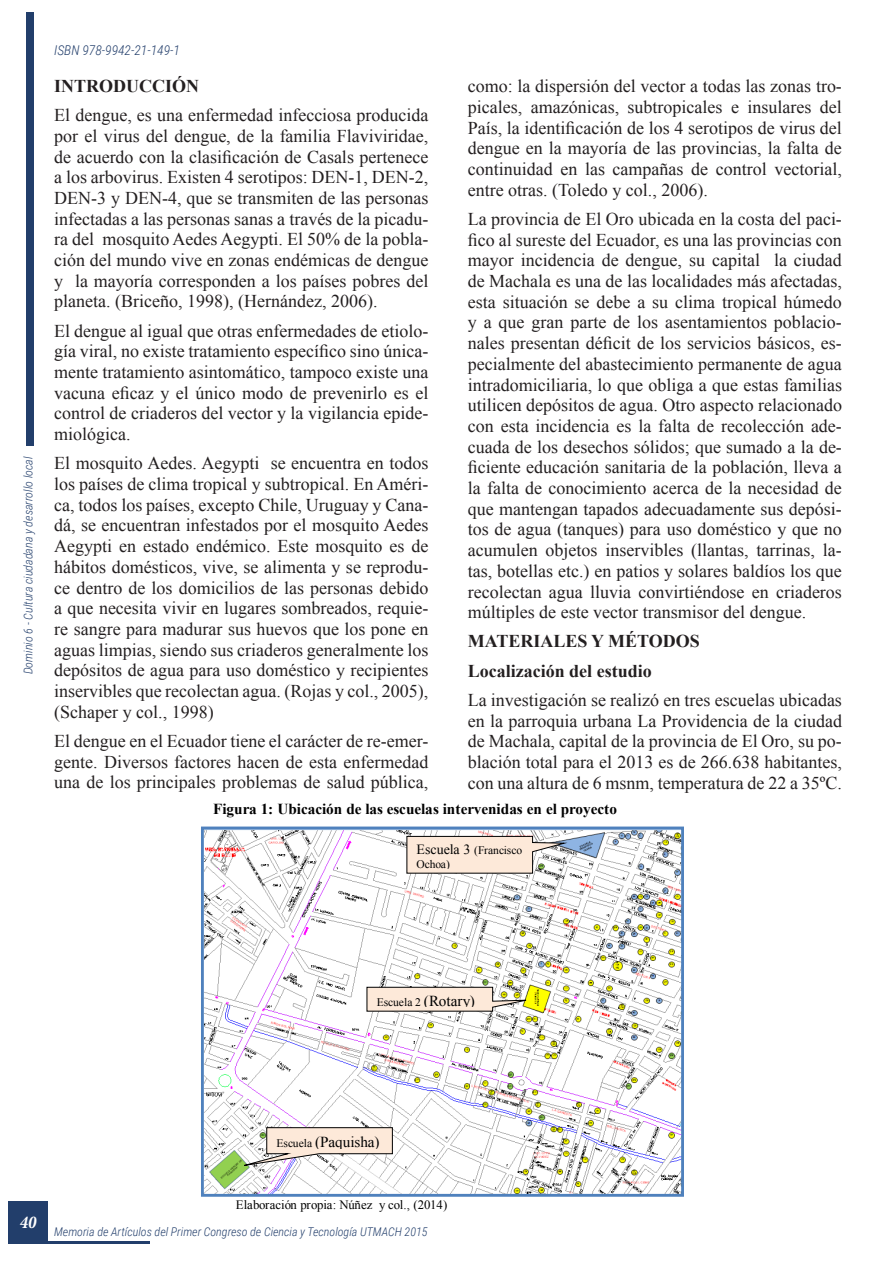
<style>
.page{position:relative;width:893px;height:1263px;background:#fff}
.page>*{position:absolute;margin:0;border:0;box-sizing:border-box;transform-origin:0 0}
.t1{font:18px/20.7px "Times New Roman";color:#231f20;text-align:justify}
.Tema{font:700 18px "Times New Roman";color:#231f20}
.t2{font:italic 700 condensed 18px "Minion Pro";color:#fff}
.t3{font:700 15.15px "Times New Roman";color:#000}
.t4{font:15.15px "Times New Roman";color:#000}
.t5{font:italic 300 13.5px "Roboto Condensed";color:#223e6b}
.t6{font:12.75px "Times New Roman";letter-spacing:-.01em;color:#000}
.t7{font:italic 300 12px "Roboto Condensed";color:#223e6b}
.t8{font:11.55px/14px "Times New Roman";letter-spacing:-.005em;color:#000}
.s1{font-size:13.95px}
.s2{font-size:15.15px}
.s3{font-size:11.55px}
</style>
<div class="page">
<div style="left:27px;top:13px;width:7px;height:433px;background:#223e6b"></div>
<div style="left:9px;top:1201px;width:39px;height:43px;background:#223e6b"></div>
<hr style="left:47px;top:1242px;width:103px;height:2px;background:#223e6b">
<img style="left:205px;top:830px;width:475px;height:363px">
<div style="left:201px;top:826px;width:483px;height:371px;border:3px solid #4f81bd"></div>
<svg style="left:406px;top:835px;width:165px;height:39px;background:#e5d7cc"></svg>
<svg style="left:366px;top:986px;width:171px;height:26px;background:#e1d4bb"></svg>
<svg style="left:227px;top:1127px;width:166px;height:42px"></svg>
<p class="t7" style="left:20px;top:674px;width:219px;rotate:-90deg">Dominio 6 - Cultura ciudadana y desarrollo local</p>
<p class="t5" style="left:54px;top:41px;width:127px">ISBN 978-9942-21-149-1</p>
<p class="Tema" style="left:54px;top:73px;width:146px">INTRODUCCIÓN</p>
<p class="t1" style="left:54px;top:104px;width:376px">El dengue, es una enfermedad infecciosa producida por el virus del dengue, de la familia Flaviviridae, de acuerdo con la clasificación de Casals pertenece a los arbovirus. Existen 4 serotipos: DEN-1, DEN-2, DEN-3 y DEN-4, que se transmiten de las personas infectadas a las personas sanas a través de la picadu&shy;ra del mosquito Aedes Aegypti. El 50% de la pobla&shy;ción del mundo vive en zonas endémicas de dengue y la mayoría corresponden a los países pobres del planeta. (Briceño, 1998), (Hernández, 2006).</p>
<p class="t1" style="left:54px;top:320px;width:376px">El dengue al igual que otras enfermedades de etiolo&shy;gía viral, no existe tratamiento específico sino única&shy;mente tratamiento asintomático, tampoco existe una vacuna eficaz y el único modo de prevenirlo es el control de criaderos del vector y la vigilancia epide&shy;miológica.</p>
<p class="t1" style="left:54px;top:453px;width:376px">El mosquito Aedes. Aegypti se encuentra en todos los países de clima tropical y subtropical. En Améri&shy;ca, todos los países, excepto Chile, Uruguay y Cana&shy;dá, se encuentran infestados por el mosquito Aedes Aegypti en estado endémico. Este mosquito es de hábitos domésticos, vive, se alimenta y se reprodu&shy;ce dentro de los domicilios de las personas debido a que necesita vivir en lugares sombreados, requie&shy;re sangre para madurar sus huevos que los pone en aguas limpias, siendo sus criaderos generalmente los depósitos de agua para uso doméstico y recipientes inservibles que recolectan agua. (Rojas y col., 2005), (Schaper y col., 1998)</p>
<p class="t1" style="left:54px;top:730px;width:376px">El dengue en el Ecuador tiene el carácter de re-emer&shy;gente. Diversos factores hacen de esta enfermedad una de los principales problemas de salud pública,</p>
<p class="t1" style="left:468px;top:76px;width:376px">como: la dispersión del vector a todas las zonas tro&shy;picales, amazónicas, subtropicales e insulares del País, la identificación de los 4 serotipos de virus del dengue en la mayoría de las provincias, la falta de continuidad en las campañas de control vectorial, entre otras. (Toledo y col., 2006).</p>
<p class="t1" style="left:468px;top:208px;width:376px">La provincia de El Oro ubicada en la costa del paci&shy;fico al sureste del Ecuador, es una las provincias con mayor incidencia de dengue, su capital la ciudad de Machala es una de las localidades más afectadas, esta situación se debe a su clima tropical húmedo y a que gran parte de los asentamientos poblacio&shy;nales presentan déficit de los servicios básicos, es&shy;pecialmente del abastecimiento permanente de agua intradomiciliaria, lo que obliga a que estas familias utilicen depósitos de agua. Otro aspecto relacionado con esta incidencia es la falta de recolección ade&shy;cuada de los desechos sólidos; que sumado a la de&shy;ficiente educación sanitaria de la población, lleva a la falta de conocimiento acerca de la necesidad de que mantengan tapados adecuadamente sus depósi&shy;tos de agua (tanques) para uso doméstico y que no acumulen objetos inservibles (llantas, tarrinas, la&shy;tas, botellas etc.) en patios y solares baldíos los que recolectan agua lluvia convirtiéndose en criaderos múltiples de este vector transmisor del dengue.</p>
<p class="Tema" style="left:468px;top:629px;width:234px">MATERIALES Y MÉTODOS</p>
<p class="Tema" style="left:468px;top:658px;width:186px">Localización del estudio</p>
<p class="t1" style="left:468px;top:689px;width:376px">La investigación se realizó en tres escuelas ubicadas en la parroquia urbana La Providencia de la ciudad de Machala, capital de la provincia de El Oro, su po&shy;blación total para el 2013 es de 266.638 habitantes, con una altura de 6 msnm, temperatura de 22 a 35ºC.</p>
<p class="t3" style="left:213px;top:798px;width:405px">Figura 1: Ubicación de las escuelas intervenidas en el proyecto</p>
<p class="t8" style="left:417px;top:843px;width:107px"><span class="s1">Escuela 3</span> (Francisco<br>Ochoa)</p>
<p class="t8" style="left:377px;top:995px;width:100px">Escuela 2 <span class="s2">(Rotary)</span></p>
<p class="t4" style="left:277px;top:1131px;width:105px"><span class="s3">Escuela</span> (Paquisha)</p>
<p class="t2" style="left:20px;top:1209px;width:18px">40</p>
<p class="t6" style="left:236px;top:1196px;width:213px">Elaboración propia: Núñez y col., (2014)</p>
<p class="t7" style="left:54px;top:1223px;width:375px">Memoria de Artículos del Primer Congreso de Ciencia y Tecnología UTMACH 2015</p>
</div>
